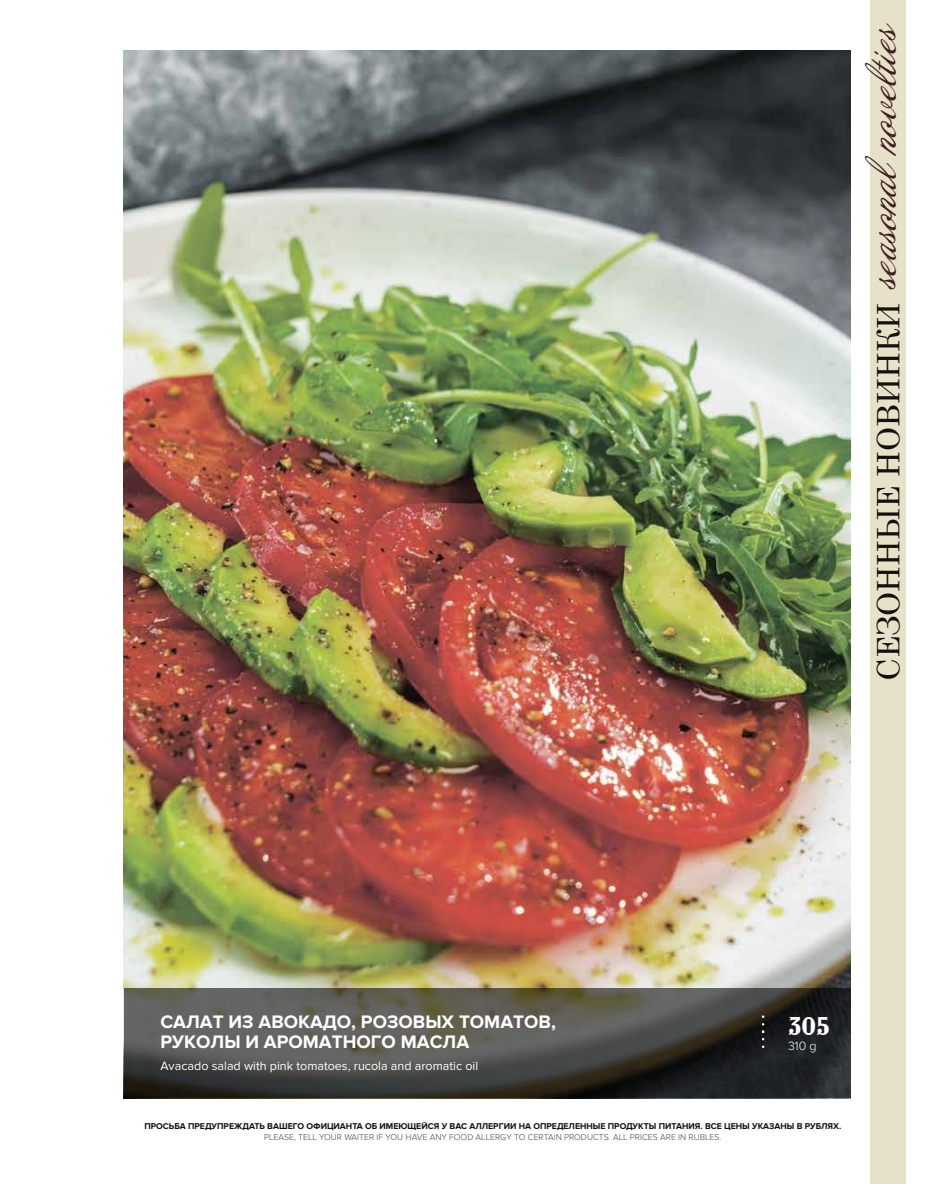
<style>
.page{position:relative;width:929px;height:1184px;background:#fff}
.page>*{position:absolute;margin:0;border:0;box-sizing:border-box;transform-origin:0 0}
.t1{font:37.38px "Annabelle";color:#3e1f20}
.t2{font:25px "a Presentum";color:#fff}
.t3{font:700 18.75px/20px "Proxima Nova";color:#fff}
.t4{font:12.5px "Proxima Nova";color:#fff}
.t5{font:300 12.5px "Proxima Nova";color:#fff}
.t6{font:700 8.75px "Proxima Nova";color:#15100d}
.t7{font:300 8.75px "Proxima Nova";color:#47413a}
</style>
<div class="page">
<img style="left:124px;top:50px;width:726px;height:1048px">
<svg style="left:124px;top:988px;width:726px;height:109px"></svg>
<svg style="left:761px;top:1016px;width:3px;height:34px"></svg>
<div style="left:870px;top:1px;width:35px;height:1182px;background:#e7e1c9"></div>
<h1 class="t1" style="left:858px;top:681px;width:660px;rotate:-90deg"><sub>СЕЗОННЫЕ</sub> <sub>НОВИНКИ</sub> seasonal novelties</h1>
<h3 class="t3" style="left:160px;top:1012px;width:397px">САЛАТ ИЗ АВОКАДО, РОЗОВЫХ ТОМАТОВ,<br>РУКОЛЫ И АРОМАТНОГО МАСЛА</h3>
<h3 class="t4" style="left:160px;top:1058px;width:319px">Avacado salad with pink tomatoes, rucola and aromatic oil</h3>
<h2 class="t2" style="left:787px;top:1012px;width:43px">305</h2>
<h3 class="t5" style="left:787px;top:1038px;width:30px">310 g</h3>
<p class="t6" style="left:144px;top:1121px;width:698px">ПРОСЬБА ПРЕДУПРЕЖДАТЬ ВАШЕГО ОФИЦИАНТА ОБ ИМЕЮЩЕЙСЯ У ВАС АЛЛЕРГИИ НА ОПРЕДЕЛЕННЫЕ ПРОДУКТЫ ПИТАНИЯ. ВСЕ ЦЕНЫ УКАЗАНЫ В РУБЛЯХ.</p>
<p class="t7" style="left:264px;top:1132px;width:459px">PLEASE, TELL YOUR WAITER IF YOU HAVE ANY FOOD ALLERGY TO CERTAIN PRODUCTS. ALL PRICES ARE IN RUBLES.</p>
</div>
